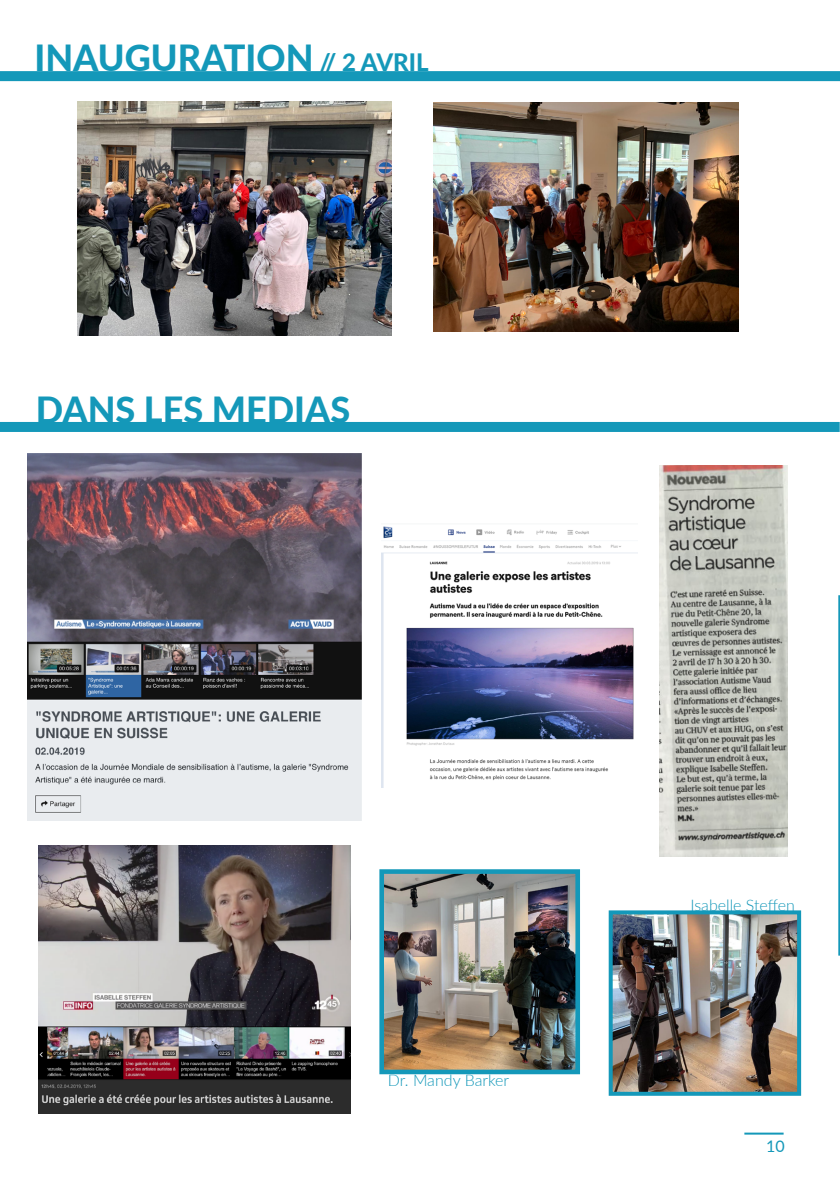
<style>
.page{position:relative;width:840px;height:1191px;background:#fff}
.page>*{position:absolute;margin:0;border:0;box-sizing:border-box;transform-origin:0 0}
.t1{font:800 36px "Lato";color:#1498b9}
.t2{font:300 16px "Lato";color:#1498b9}
.t3{font:16px "Lato";color:#1498b9}
.s1{font-size:24px}
</style>
<div class="page">
<svg style="left:838px;top:595px;width:1px;height:360px"></svg>
<img style="left:78px;top:101px;width:313px;height:234px">
<hr style="left:744px;top:1132px;width:39px;height:2px;background:#1498b9">
<svg style="left:0;top:71px;width:839px;height:10px;background:#1699b9"></svg>
<div style="left:0;top:422px;width:839px;height:10px;background:#1498b9"></div>
<img style="left:381px;top:526px;width:256px;height:261px">
<img style="left:659px;top:465px;width:128px;height:391px">
<img style="left:39px;top:845px;width:311px;height:268px">
<img style="left:27px;top:453px;width:334px;height:367px">
<img style="left:385px;top:875px;width:188px;height:193px">
<div style="left:379px;top:869px;width:200px;height:205px;border:5px solid #1498b9"></div>
<img style="left:613px;top:915px;width:182px;height:175px">
<div style="left:608px;top:910px;width:192px;height:185px;border:4px solid #1498b9"></div>
<img style="left:433px;top:102px;width:305px;height:229px">
<p class="t1" style="left:34px;top:31px;width:395px">INAUGURATION <span class="s1">// 2 AVRIL</span></p>
<p class="t1" style="left:36px;top:383px;width:316px">DANS LES MEDIAS</p>
<p class="t2" style="left:388px;top:1068px;width:123px">Dr. Mandy Barker</p>
<p class="t2" style="left:690px;top:894px;width:106px">Isabelle Steffen</p>
<p class="t3" style="left:765px;top:1135px;width:20px">10</p>
</div>
